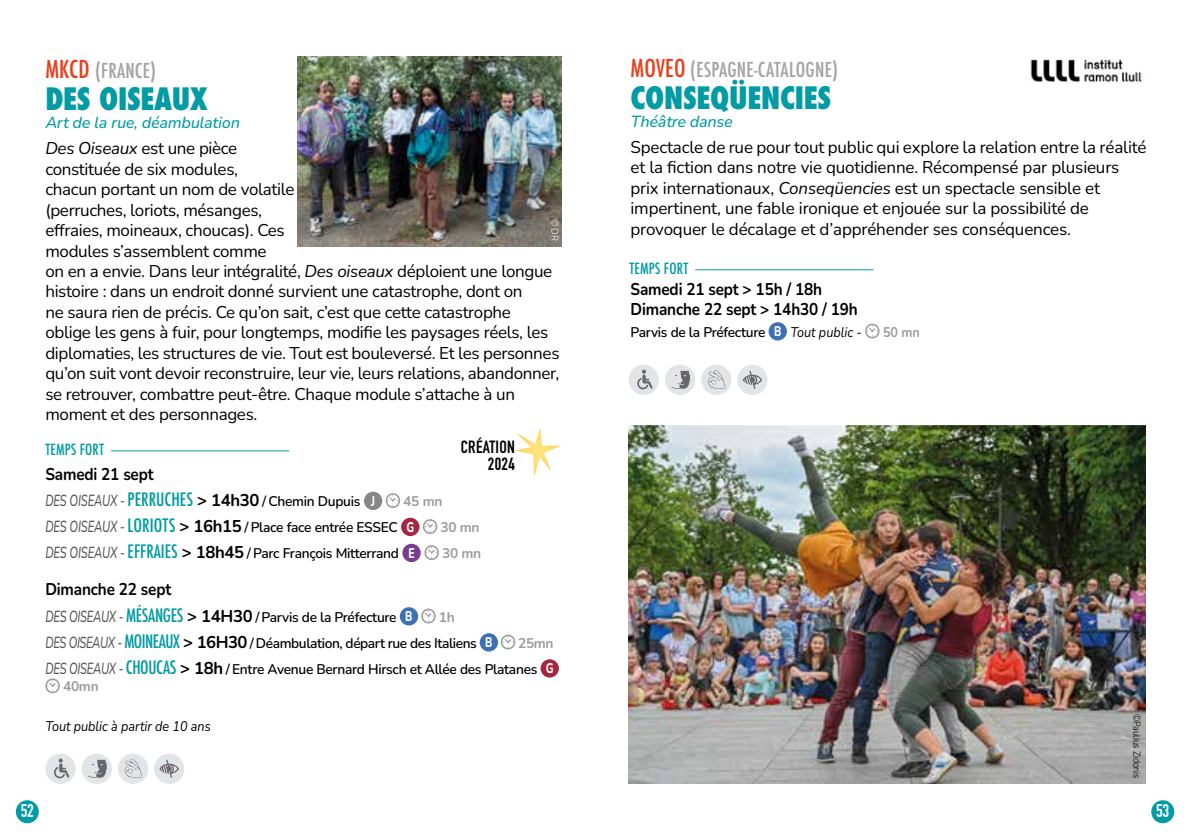
<style>
.page{position:relative;width:1191px;height:840px;background:#fff}
.page>*{position:absolute;margin:0;border:0;box-sizing:border-box;transform-origin:0 0}
.t1{font:800 condensed 30px "Futura";letter-spacing:-.01em;color:#009ba4}
.t2{font:500 condensed 20px "Futura";letter-spacing:.01em;color:#a3a3a3}
.t3{font:700 18px "DIN Condensed";color:#fff}
.t4{font:700 17.4px/17.4px "DIN Condensed";letter-spacing:.02em;color:#000;text-align:right}
.t5{font:17px/20.4px "Nunito";letter-spacing:-.02em;color:#000}
.t6{font:700 17px/20.4px "Nunito";letter-spacing:-.01em;color:#000;scale:.9 1}
.t7{font:italic 500 16px "Nunito";letter-spacing:-.01em;color:#009ba4}
.t8{font:500 condensed 15px "Futura";letter-spacing:.01em;color:#009ba4}
.t9{font:600 14px/26px "Nunito";letter-spacing:-.02em;color:#000}
.t10{font:italic 14px "Nunito";color:#000;scale:.9 1}
.t11{font:700 14px "Nunito";letter-spacing:-.02em;color:#9d9d9c}
.t12{font:700 14px "Nunito";letter-spacing:-.02em;color:#9d9d9c;scale:.9 1}
.t13{font:300 10px "Nunito";letter-spacing:-.02em;color:#000;scale:.9 1}
.t14{font:300 10px "Nunito";color:#fff;scale:.9 1}
.s1{font-size:24px;color:#e7411c}
.s2{font-style:italic}
.s3{font-weight:500;font-style:italic;font-size:16px;color:#575756}
.s4{font-family:"Futura";font-weight:500;font-stretch:condensed;font-size:18px;color:#009ba4}
.s5{font-weight:700;font-size:17px}
.s6{font-weight:800;color:#fff}
.s7{font-weight:700;color:#9d9d9c}
.s8{font-weight:400;font-style:italic}
</style>
<div class="page">
<div style="left:16px;top:799px;width:23px;height:23px;background:#009ba4;border-radius:50%"></div>
<div style="left:1151px;top:799px;width:23px;height:23px;background:#009ba4;border-radius:50%"></div>
<div style="left:364px;top:491px;width:18px;height:18px;background:#878787;border-radius:50%"></div>
<svg style="left:385px;top:493px;width:15px;height:15px"></svg>
<div style="left:401px;top:517px;width:18px;height:18px;background:#a62540;border-radius:50%"></div>
<svg style="left:422px;top:519px;width:16px;height:15px"></svg>
<div style="left:402px;top:543px;width:19px;height:18px;background:#783d8f;border-radius:50%"></div>
<svg style="left:424px;top:545px;width:15px;height:15px"></svg>
<div style="left:400px;top:607px;width:18px;height:18px;background:#3d70b6;border-radius:50%"></div>
<svg style="left:421px;top:608px;width:15px;height:16px"></svg>
<div style="left:480px;top:633px;width:18px;height:18px;background:#3d70b6;border-radius:50%"></div>
<svg style="left:500px;top:634px;width:16px;height:16px"></svg>
<div style="left:540px;top:659px;width:19px;height:18px;background:#a62540;border-radius:50%"></div>
<svg style="left:45px;top:678px;width:15px;height:15px"></svg>
<hr style="left:111px;top:450px;width:178px;height:1px;background:#009ba4">
<img style="left:628px;top:425px;width:517px;height:357px">
<img style="left:297px;top:57px;width:264px;height:189px">
<div style="left:45px;top:753px;width:31px;height:30px;background:#e1e5e8;border-radius:50%"></div>
<svg style="left:54px;top:758px;width:15px;height:19px"></svg>
<div style="left:82px;top:753px;width:30px;height:30px;background:#e1e5e8;border-radius:50%"></div>
<svg style="left:88px;top:759px;width:19px;height:18px"></svg>
<div style="left:118px;top:753px;width:30px;height:30px;background:#e1e5e8;border-radius:50%"></div>
<svg style="left:126px;top:759px;width:15px;height:16px"></svg>
<div style="left:124px;top:757px;width:19px;height:20px;border:1px solid #e1e5e8"></div>
<div style="left:154px;top:753px;width:30px;height:30px;background:#e1e5e8;border-radius:50%"></div>
<svg style="left:159px;top:759px;width:20px;height:18px"></svg>
<div style="left:768px;top:322px;width:19px;height:18px;background:#3d70b6;border-radius:50%"></div>
<svg style="left:865px;top:323px;width:15px;height:16px"></svg>
<hr style="left:695px;top:269px;width:178px;height:1px;background:#009ba4">
<div style="left:628px;top:364px;width:31px;height:31px;background:#e1e5e8;border-radius:50%"></div>
<svg style="left:637px;top:369px;width:15px;height:20px"></svg>
<div style="left:665px;top:364px;width:30px;height:31px;background:#e1e5e8;border-radius:50%"></div>
<svg style="left:671px;top:370px;width:19px;height:19px"></svg>
<div style="left:701px;top:364px;width:30px;height:31px;background:#e1e5e8;border-radius:50%"></div>
<svg style="left:709px;top:371px;width:15px;height:16px"></svg>
<div style="left:707px;top:369px;width:19px;height:20px;border:1px solid #e1e5e8"></div>
<div style="left:737px;top:364px;width:30px;height:31px;background:#e1e5e8;border-radius:50%"></div>
<svg style="left:742px;top:371px;width:20px;height:17px"></svg>
<svg style="left:515px;top:428px;width:46px;height:48px"></svg>
<img style="left:1030px;top:59px;width:112px;height:24px">
<p class="t2" style="left:45px;top:58px;width:112px"><span class="s1">MKCD</span> (FRANCE)</p>
<h1 class="t1" style="left:45px;top:79px;width:164px">DES OISEAUX</h1>
<p class="t7" style="left:45px;top:112px;width:197px">Art de la rue, déambulation</p>
<p class="t5" style="left:45px;top:138px;width:515px"><span class="s2">Des Oiseaux</span> est une pièce<br>constituée de six modules,<br>chacun portant un nom de volatile<br>(perruches, loriots, mésanges,<br>effraies, moineaux, choucas). Ces<br>modules s’assemblent comme<br>on en a envie. Dans leur intégralité, <span class="s2">Des oiseaux</span> déploient une longue histoire : dans un endroit donné survient une catastrophe, dont on<br>ne saura rien de précis. Ce qu’on sait, c’est que cette catastrophe oblige les gens à fuir, pour longtemps, modifie les paysages réels, les diplomaties, les structures de vie. Tout est bouleversé. Et les personnes qu’on suit vont devoir reconstruire, leur vie, leurs relations, abandonner, se retrouver, combattre peut-être. Chaque module s’attache à un moment et des personnages.</p>
<p class="t14" style="left:562px;top:219px;width:26px;rotate:90deg">© DR</p>
<p class="t4" style="left:461px;top:437px;width:56px">CRÉATION<br>2024</p>
<p class="t8" style="left:45px;top:439px;width:60px">TEMPS FORT</p>
<p class="t6" style="left:45px;top:463px;width:122px">Samedi 21 sept</p>
<p class="t9" style="left:45px;top:487px;width:331px"><span class="s3">DES OISEAUX -</span> <span class="s4">PERRUCHES</span> <span class="s5">&gt; 14h30</span> / Chemin Dupuis <span class="s6">J</span></p>
<p class="t9" style="left:45px;top:487px;width:398px;text-indent:358px"><span class="s7">45 mn<br></span><span class="s3">DES OISEAUX -</span> <span class="s4">LORIOTS</span> <span class="s5">&gt; 16h15</span> / Place face entrée ESSEC <span class="s6">G</span></p>
<p class="t11" style="left:440px;top:517px;width:41px">30 mn</p>
<p class="t9" style="left:45px;top:539px;width:371px"><span class="s3">DES OISEAUX -</span> <span class="s4">EFFRAIES</span> <span class="s5">&gt; 18h45</span> / Parc François Mitterrand <span class="s6">E</span></p>
<p class="t11" style="left:442px;top:543px;width:41px">30 mn</p>
<p class="t6" style="left:45px;top:578px;width:141px">Dimanche 22 sept</p>
<p class="t9" style="left:45px;top:602px;width:369px"><span class="s3">DES OISEAUX -</span> <span class="s4">MÉSANGES</span> <span class="s5">&gt; 14H30</span> / Parvis de la Préfecture <span class="s6">B</span></p>
<p class="t9" style="left:45px;top:602px;width:448px;text-indent:393px"><span class="s7">1h<br></span><span class="s3">DES OISEAUX -</span> <span class="s4">MOINEAUX</span> <span class="s5">&gt; 16H30</span> / Déambulation, départ rue des Italiens <span class="s6">B</span></p>
<p class="t9" style="left:45px;top:628px;width:510px;text-align:right"><span class="s7">25mn<br></span><span class="s3">DES OISEAUX -</span> <span class="s4">CHOUCAS</span> <span class="s5">&gt; 18h</span> / Entre Avenue Bernard Hirsch et Allée des Platanes <span class="s6">G</span></p>
<p class="t11" style="left:63px;top:676px;width:37px">40mn</p>
<p class="t10" style="left:45px;top:716px;width:185px">Tout public à partir de 10 ans</p>
<p class="t2" style="left:630px;top:56px;width:209px"><span class="s1">MOVEO</span> (ESPAGNE-CATALOGNE)</p>
<h1 class="t1" style="left:630px;top:77px;width:202px">CONSEQÜENCIES</h1>
<p class="t7" style="left:630px;top:110px;width:104px">Théâtre danse</p>
<p class="t5" style="left:630px;top:136px;width:517px">Spectacle de rue pour tout public qui explore la relation entre la réalité et la fiction dans notre vie quotidienne. Récompensé par plusieurs prix internationaux, <span class="s2">Conseqüencies</span> est un spectacle sensible et impertinent, une fable ironique et enjouée sur la possibilité de provoquer le décalage et d’appréhender ses conséquences.</p>
<p class="t8" style="left:629px;top:259px;width:60px">TEMPS FORT</p>
<p class="t6" style="left:630px;top:278px;width:254px">Samedi 21 sept &gt; 15h / 18h<br>Dimanche 22 sept &gt; 14h30 / 19h</p>
<p class="t9" style="left:630px;top:318px;width:233px">Parvis de la Préfecture <span class="s6">B</span> <span class="s8">Tout public -</span></p>
<p class="t12" style="left:883px;top:322px;width:43px">50 mn</p>
<p class="t13" style="left:1143px;top:713px;width:73px;rotate:90deg">©Paulius Zidonis</p>
<p class="t3" style="left:21px;top:798px;width:15px">52</p>
<p class="t3" style="left:1156px;top:798px;width:15px">53</p>
</div>
